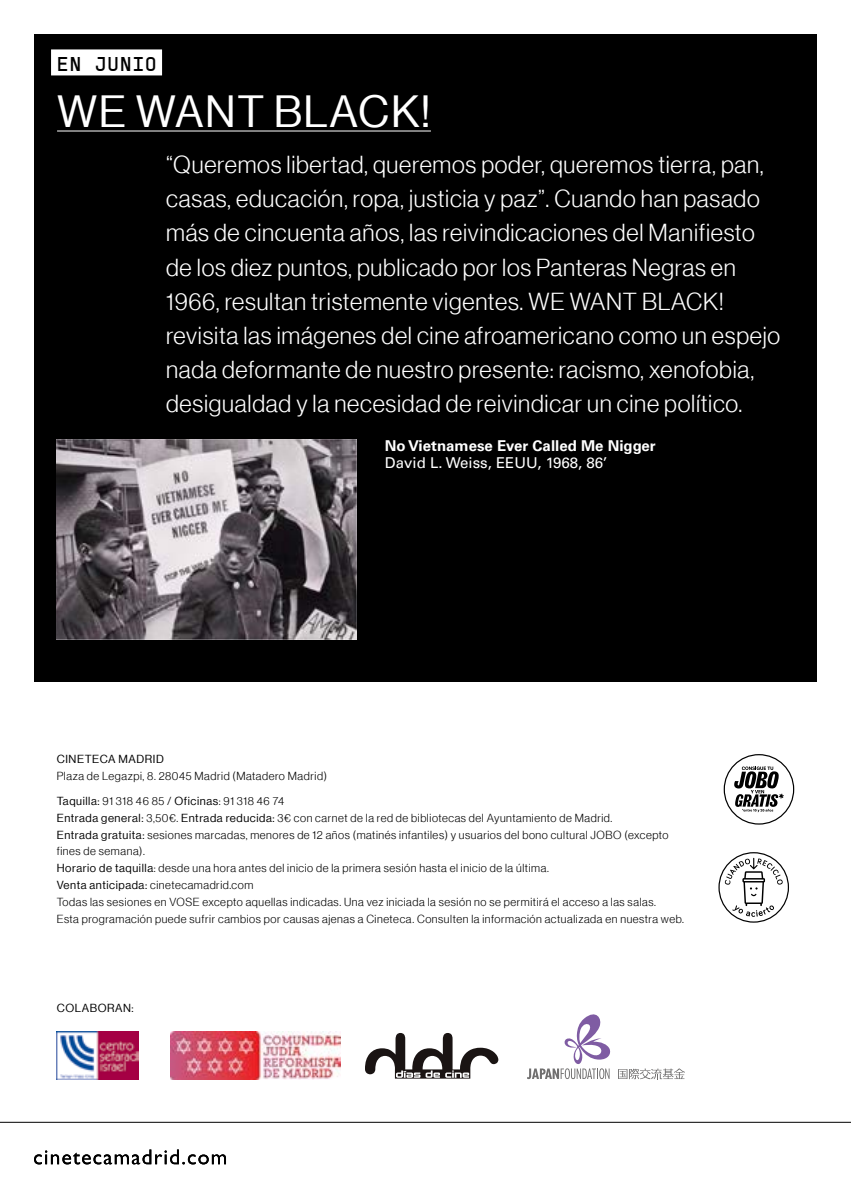
<style>
.page{position:relative;width:851px;height:1191px;background:#fff}
.page>*{position:absolute;margin:0;border:0;box-sizing:border-box;transform-origin:0 0}
.t1{font:44px "N Haas Grotesk DS Pro 55 Rg";letter-spacing:.035em;color:#fff}
.t2{font:24px/34px "N Haas Grotesk DS Pro 45 Lt";letter-spacing:.03em;color:#fff}
.t3{font:20px "Supply";letter-spacing:.03em;color:#000}
.t4{font:700 15px "Univers LT Pro 65";color:#fff}
.t5{font:15px "Univers LT Pro 55 Roman";color:#fff}
.t6{font:11.4px/16.8px "N Haas Grotesk DS Pro 45 Lt";letter-spacing:.05em;color:#000}
.t7{font:11.4px "N Haas Grotesk DS Pro 55 Rg";letter-spacing:.05em;color:#000}
.s1{font-family:"N Haas Grotesk DS Pro 55 Rg"}
</style>
<div class="page">
<div style="left:34px;top:34px;width:782px;height:647px;background:#000"></div>
<div style="left:51px;top:49px;width:111px;height:26px;background:#fff"></div>
<hr style="left:57px;top:131px;width:374px;height:1px;background:#fff">
<svg style="left:34px;top:1149px;width:192px;height:15px"></svg>
<hr style="left:0;top:1121px;width:850px;height:1px;background:#000">
<svg style="left:718px;top:852px;width:70px;height:70px"></svg>
<svg style="left:723px;top:754px;width:71px;height:70px"></svg>
<img style="left:57px;top:440px;width:299px;height:199px">
<svg style="left:365px;top:1033px;width:133px;height:45px"></svg>
<img style="left:170px;top:1031px;width:171px;height:48px">
<img style="left:57px;top:1031px;width:81px;height:48px">
<svg style="left:527px;top:1014px;width:84px;height:65px"></svg>
<svg style="left:618px;top:1068px;width:66px;height:11px"></svg>
<h3 class="t3" style="left:57px;top:50px;width:102px">EN JUNIO</h3>
<h1 class="t1" style="left:57px;top:86px;width:375px">WE WANT BLACK!</h1>
<p class="t2" style="left:166px;top:148px;width:615px">“Queremos libertad, queremos poder, queremos tierra, pan, casas, educación, ropa, justicia y paz”. Cuando han pasado más de cincuenta años, las reivindicaciones del Manifiesto de los diez puntos, publicado por los Panteras Negras en 1966, resultan tristemente vigentes. WE WANT BLACK! revisita las imágenes del cine afroamericano como un espejo nada deformante de nuestro presente: racismo, xenofobia, desigualdad y la necesidad de reivindicar un cine político.</p>
<h3 class="t4" style="left:385px;top:435px;width:272px">No Vietnamese Ever Called Me Nigger</h3>
<h3 class="t5" style="left:385px;top:452px;width:224px">David L. Weiss, EEUU, 1968, 86’</h3>
<p class="t7" style="left:57px;top:752px;width:109px">CINETECA MADRID</p>
<p class="t6" style="left:57px;top:767px;width:271px">Plaza de Legazpi, 8. 28045 Madrid (Matadero Madrid)</p>
<p class="t6" style="left:57px;top:792px;width:628px"><span class="s1">Taquilla:</span> 91 318 46 85 / <span class="s1">Oficinas</span>: 91 318 46 74<br><span class="s1">Entrada general:</span> 3,50€. <span class="s1">Entrada reducida:</span> 3€ con carnet de la red de bibliotecas del Ayuntamiento de Madrid.<br><span class="s1">Entrada gratuita:</span> sesiones marcadas, menores de 12 años (matinés infantiles) y usuarios del bono cultural JOBO (excepto fines de semana).<br><span class="s1">Horario de taquilla</span>: desde una hora antes del inicio de la primera sesión hasta el inicio de la última.<br><span class="s1">Venta anticipada:</span> cinetecamadrid.com<br>Todas las sesiones en VOSE excepto aquellas indicadas. Una vez iniciada la sesión no se permitirá el acceso a las salas.<br>Esta programación puede sufrir cambios por causas ajenas a Cineteca. Consulten la información actualizada en nuestra web.</p>
<p class="t7" style="left:57px;top:1001px;width:79px">COLABORAN:</p>
</div>
